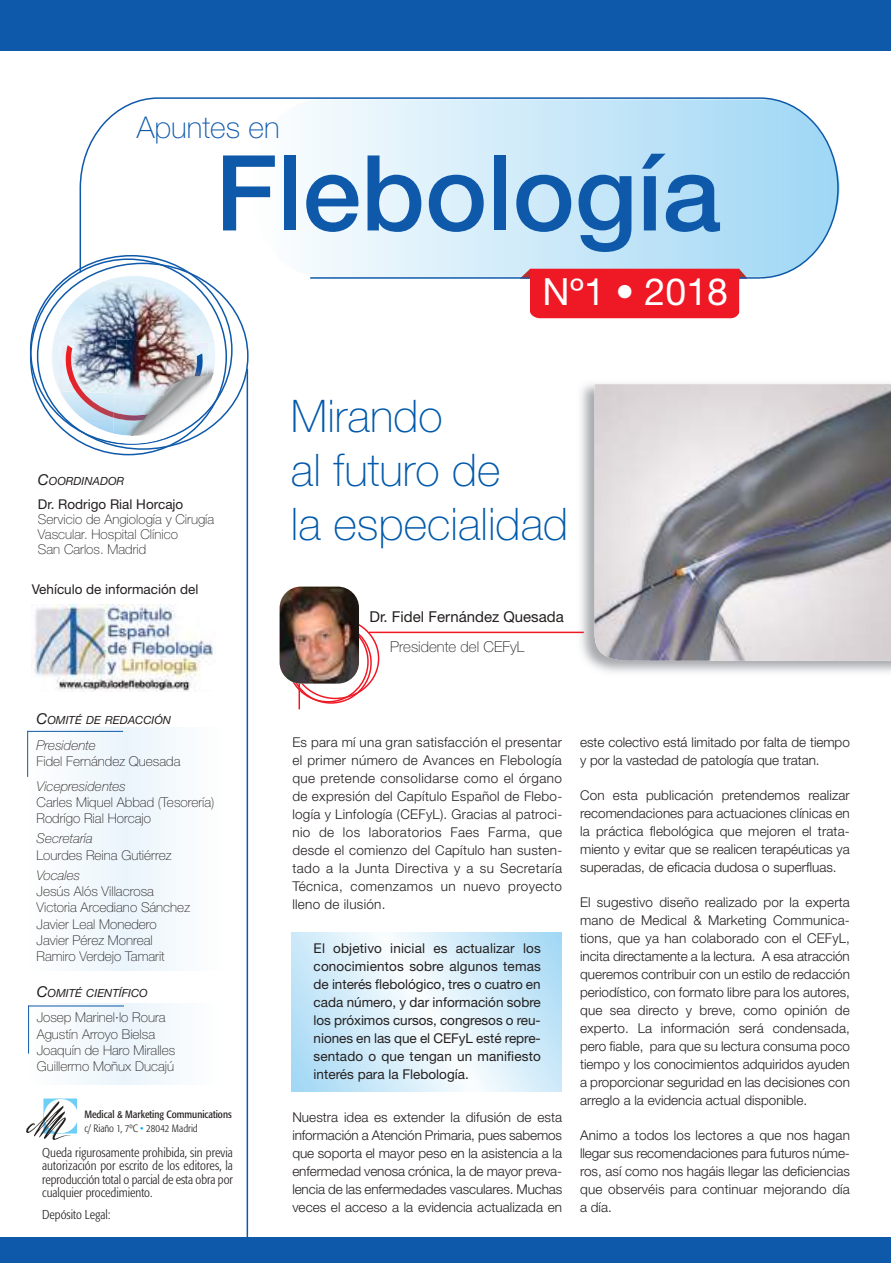
<style>
.page{position:relative;width:891px;height:1263px;background:#fff}
.page>*{position:absolute;margin:0;border:0;box-sizing:border-box;transform-origin:0 0}
.t1{font:500 105px "Helvetica Neue";color:#0e59aa}
.t2{font:100 45px/54px "Helvetica Neue LT Std";color:#0059ab}
.t3{font:37.5px "Helvetica Neue LT Std";color:#fff}
.t4{font:100 30px "Helvetica Neue LT Std";color:#0e59aa}
.t5{font:15px "Helvetica Neue LT Std";color:#241f1f}
.t6{font:100 15px "Helvetica Neue LT Std";color:#241f1f}
.t7{font:300 13.5px/18px "Helvetica Neue LT Std";color:#241f1f;text-align:justify}
.t8{font:100 13.5px/16.2px "Helvetica Neue LT Std";color:#241f1f}
.t9{font:13.5px/18px "Helvetica Neue LT Std";color:#241f1f;text-align:justify}
.t10{font:italic 100 13.5px "Helvetica Neue LT Std";color:#241f1f}
.t11{font:300 condensed 12.75px/13.5px "Formata";color:#241f1f;text-align:justify}
.t12{font:italic 11.25px "Helvetica Neue LT Std";color:#241f1f}
.t13{font:condensed 10.5px/13.5px "Formata";color:#241f1f}
.s1{font-weight:100}
.s2{font-size:15px}
.s3{font-weight:300}
.s4{font-weight:300;color:#00aeef}
</style>
<div class="page">
<hr style="left:246px;top:369px;width:2px;height:894px;background:#0e59aa">
<svg style="left:291px;top:933px;width:270px;height:158px"></svg>
<div style="left:0;top:1237px;width:890px;height:26px;background:#0e59aa"></div>
<svg style="left:26px;top:1098px;width:51px;height:42px"></svg>
<img style="left:32px;top:605px;width:183px;height:87px">
<svg style="left:79px;top:97px;width:760px;height:182px"></svg>
<hr style="left:310px;top:277px;width:450px;height:2px;background:#0e59aa">
<div style="left:0;top:0;width:890px;height:51px;background:#0e59aa"></div>
<img style="left:30px;top:255px;width:218px;height:200px">
<svg style="left:519px;top:269px;width:228px;height:49px;background:#ee2b37"></svg>
<hr style="left:27px;top:731px;width:1px;height:46px;background:#0e59aa">
<hr style="left:28px;top:731px;width:95px;height:1px;background:#0e59aa">
<hr style="left:28px;top:1005px;width:1px;height:49px;background:#0e59aa">
<hr style="left:28px;top:1006px;width:96px;height:1px;background:#0e59aa">
<img style="left:574px;top:384px;width:316px;height:288px">
<img style="left:593px;top:384px;width:297px;height:277px">
<hr style="left:298px;top:661px;width:2px;height:48px;background:#ef1926">
<svg style="left:293px;top:624px;width:86px;height:80px"></svg>
<hr style="left:369px;top:632px;width:214px;height:1px;background:#ef1926">
<img style="left:279px;top:587px;width:80px;height:97px;border-radius:21px">
<h3 class="t4" style="left:137px;top:117px;width:144px">Apuntes en</h3>
<h1 class="t1" style="left:215px;top:155px;width:507px">Flebología</h1>
<h3 class="t3" style="left:542px;top:279px;width:187px">Nº1 <span class="s1">•</span> 2018</h3>
<p class="t12" style="left:38px;top:477px;width:88px"><span class="s2">C</span>OORDINADOR</p>
<p class="t9" style="left:38px;top:496px;width:147px">Dr. Rodrigo Rial Horcajo</p>
<p class="t8" style="left:38px;top:513px;width:178px;line-height:15px">Servicio de Angiología y Cirugía<br>Vascular. Hospital Clínico<br>San Carlos. Madrid</p>
<p class="t9" style="left:32px;top:581px;width:168px">Vehículo de información del</p>
<h2 class="t2" style="left:291px;top:393px;width:279px">Mirando<br>al futuro de<br>la especialidad</h2>
<p class="t5" style="left:369px;top:611px;width:196px">Dr. Fidel Fernández Quesada</p>
<p class="t6" style="left:390px;top:642px;width:135px">Presidente del CEFyL</p>
<p class="t12" style="left:37px;top:716px;width:136px"><span class="s2">C</span>OMITÉ DE REDACCIÓN</p>
<p class="t10" style="left:37px;top:740px;width:61px">Presidente</p>
<p class="t8" style="left:37px;top:754px;width:145px">Fidel Fernández Quesada</p>
<p class="t10" style="left:37px;top:781px;width:91px">Vicepresidentes</p>
<p class="t8" style="left:37px;top:795px;width:179px">Carles Miquel Abbad (Tesorería)<br>Rodrígo Rial Horcajo</p>
<p class="t10" style="left:37px;top:834px;width:58px">Secretaría</p>
<p class="t8" style="left:37px;top:848px;width:136px">Lourdes Reina Gutiérrez</p>
<p class="t10" style="left:37px;top:870px;width:45px">Vocales</p>
<p class="t8" style="left:37px;top:885px;width:155px">Jesús Alós Villacrosa<br>Victoria Arcediano Sánchez<br>Javier Leal Monedero<br>Javier Pérez Monreal<br>Ramiro Verdejo Tamarit</p>
<p class="t12" style="left:37px;top:989px;width:113px"><span class="s2">C</span>OMITÉ CIENTÍFICO</p>
<p class="t8" style="left:37px;top:1011px;width:140px">Josep Marinel·lo Roura<br>Agustín Arroyo Bielsa<br>Joaquín de Haro Miralles<br>Guillermo Moñux Ducajú</p>
<p class="t13" style="left:84px;top:1109px;width:149px">Medical &amp; Marketing Communications <span class="s3">c/ Riaño 1, 7ºC</span> <span class="s4">•</span> <span class="s3">28042 Madrid</span></p>
<p class="t11" style="left:42px;top:1147px;width:192px">Queda rigurosamente prohibida, sin previa autorización por escrito de los editores, la reproducción total o parcial de esta obra por cualquier procedimiento.</p>
<p class="t11" style="left:42px;top:1209px;width:70px">Depósito Legal:</p>
<p class="t7" style="left:292px;top:735px;width:271px">Es para mí una gran satisfacción el presentar el primer número de Avances en Flebología que pretende consolidarse como el órgano de expresión del Capítulo Español de Flebo&shy;logía y Linfología (CEFyL). Gracias al patroci&shy;nio de los laboratorios Faes Farma, que desde el comienzo del Capítulo han susten&shy;tado a la Junta Directiva y a su Secretaría Técnica, comenzamos un nuevo proyecto lleno de ilusión.</p>
<p class="t9" style="left:313px;top:940px;width:229px">El objetivo inicial es actualizar los conocimientos sobre algunos temas de interés flebológico, tres o cuatro en cada número, y dar información sobre los próximos cursos, congresos o reu&shy;niones en las que el CEFyL esté repre&shy;sentado o que tengan un manifiesto interés para la Flebología.</p>
<p class="t7" style="left:292px;top:1110px;width:271px">Nuestra idea es extender la difusión de esta información a Atención Primaria, pues sabemos que soporta el mayor peso en la asistencia a la enfermedad venosa crónica, la de mayor preva&shy;lencia de las enfermedades vasculares. Muchas veces el acceso a la evidencia actualizada en</p>
<p class="t7" style="left:580px;top:735px;width:271px">este colectivo está limitado por falta de tiempo y por la vastedad de patología que tratan.</p>
<p class="t7" style="left:580px;top:788px;width:271px">Con esta publicación pretendemos realizar recomendaciones para actuaciones clínicas en la práctica flebológica que mejoren el trata&shy;miento y evitar que se realicen terapéuticas ya superadas, de eficacia dudosa o superfluas.</p>
<p class="t7" style="left:580px;top:895px;width:271px">El sugestivo diseño realizado por la experta mano de Medical &amp; Marketing Communica&shy;tions, que ya han colaborado con el CEFyL, incita directamente a la lectura. A esa atracción queremos contribuir con un estilo de redacción periodístico, con formato libre para los autores, que sea directo y breve, como opinión de experto. La información será condensada, pero fiable, para que su lectura consuma poco tiempo y los conocimientos adquiridos ayuden a proporcionar seguridad en las decisiones con arreglo a la evidencia actual disponible.</p>
<p class="t7" style="left:580px;top:1128px;width:271px">Animo a todos los lectores a que nos hagan llegar sus recomendaciones para futuros núme&shy;ros, así como nos hagáis llegar las deficiencias que observéis para continuar mejorando día a día.</p>
</div>
